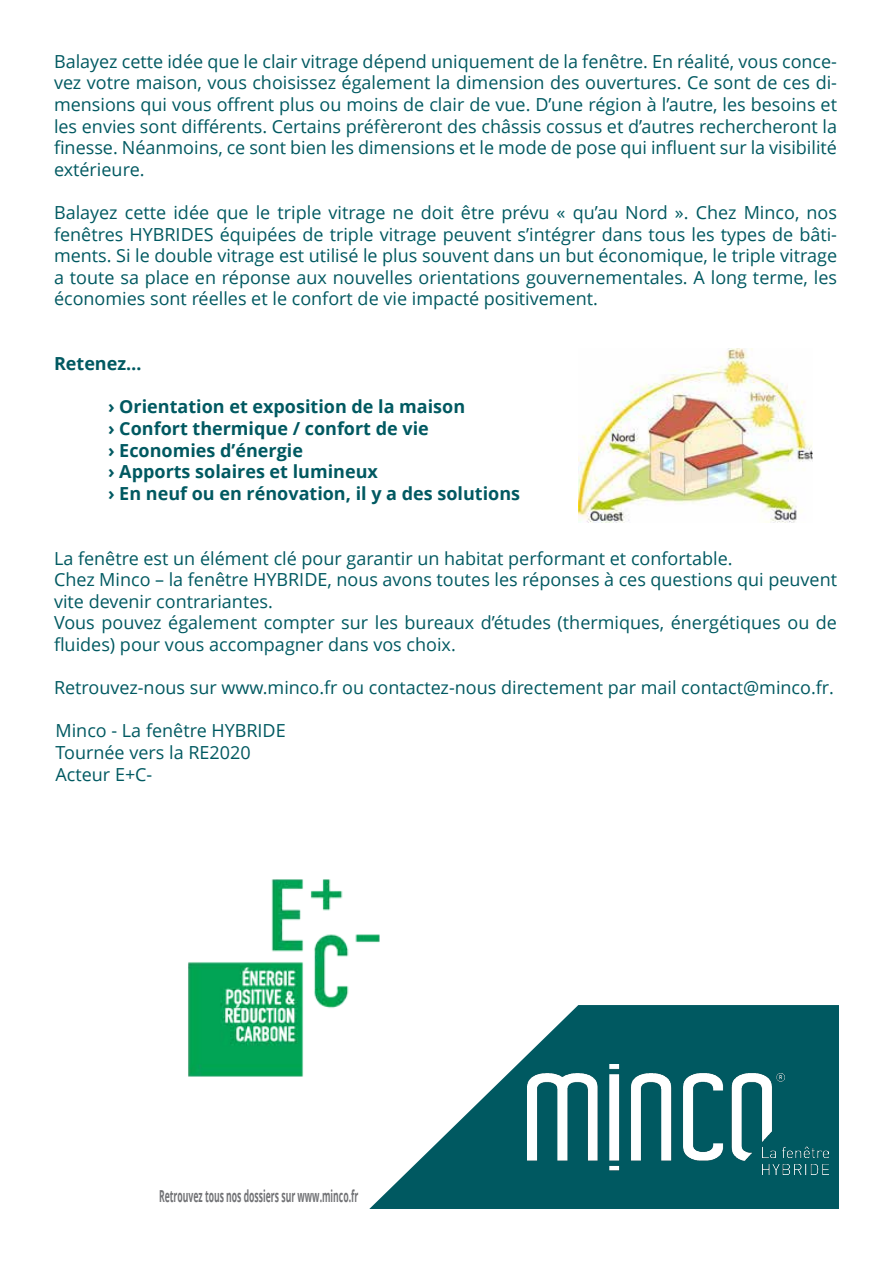
<style>
.page{position:relative;width:893px;height:1263px;background:#fff}
.page>*{position:absolute;margin:0;border:0;box-sizing:border-box;transform-origin:0 0}
.t1{font:18px/21.6px "Open Sans";color:#005961;text-align:justify}
.t2{font:700 18px "Open Sans";color:#005961}
.t3{font:700 16.5px "Open Sans";color:#717275;scale:.52 1}
</style>
<div class="page">
<svg style="left:369px;top:1005px;width:470px;height:204px;fill:#005961"></svg>
<img style="left:527px;top:1065px;width:301px;height:109px">
<img style="left:188px;top:879px;width:199px;height:205px">
<img style="left:578px;top:349px;width:234px;height:174px">
<p class="t1" style="left:54px;top:50px;width:785px">Balayez cette idée que le clair vitrage dépend uniquement de la fenêtre. En réalité, vous conce&shy;vez votre maison, vous choisissez également la dimension des ouvertures. Ce sont de ces di&shy;mensions qui vous offrent plus ou moins de clair de vue. D’une région à l’autre, les besoins et les envies sont différents. Certains préfèreront des châssis cossus et d’autres rechercheront la finesse. Néanmoins, ce sont bien les dimensions et le mode de pose qui influent sur la visibilité extérieure.</p>
<p class="t1" style="left:54px;top:201px;width:785px">Balayez cette idée que le triple vitrage ne doit être prévu « qu’au Nord ». Chez Minco, nos fenêtres HYBRIDES équipées de triple vitrage peuvent s’intégrer dans tous les types de bâti&shy;ments. Si le double vitrage est utilisé le plus souvent dans un but économique, le triple vitrage a toute sa place en réponse aux nouvelles orientations gouvernementales. A long terme, les économies sont réelles et le confort de vie impacté positivement.</p>
<p class="t2" style="left:54px;top:351px;width:89px">Retenez…</p>
<p class="t2" style="left:108px;top:394px;width:359px">› Orientation et exposition de la maison</p>
<p class="t2" style="left:108px;top:416px;width:322px">› Confort thermique / confort de vie</p>
<p class="t2" style="left:108px;top:437px;width:197px">› Economies d’énergie</p>
<p class="t2" style="left:108px;top:459px;width:271px">› Apports solaires et lumineux</p>
<p class="t2" style="left:108px;top:481px;width:414px">› En neuf ou en rénovation, il y a des solutions</p>
<p class="t1" style="left:54px;top:547px;width:680px">La fenêtre est un élément clé pour garantir un habitat performant et confortable.</p>
<p class="t1" style="left:54px;top:568px;width:785px">Chez Minco – la fenêtre HYBRIDE, nous avons toutes les réponses à ces questions qui peuvent vite devenir contrariantes.</p>
<p class="t1" style="left:54px;top:612px;width:784px">Vous pouvez également compter sur les bureaux d’études (thermiques, énergétiques ou de fluides) pour vous accompagner dans vos choix.</p>
<p class="t1" style="left:54px;top:676px;width:782px">Retrouvez-nous sur www.minco.fr ou contactez-nous directement par mail contact@minco.fr.</p>
<p class="t1" style="left:56px;top:720px;width:232px">Minco - La fenêtre HYBRIDE</p>
<p class="t1" style="left:56px;top:741px;width:197px">Tournée vers la RE2020</p>
<p class="t1" style="left:56px;top:763px;width:98px">Acteur E+C-</p>
<p class="t3" style="left:159px;top:1184px;width:385px">Retrouvez tous nos dossiers sur www.minco.fr</p>
</div>
